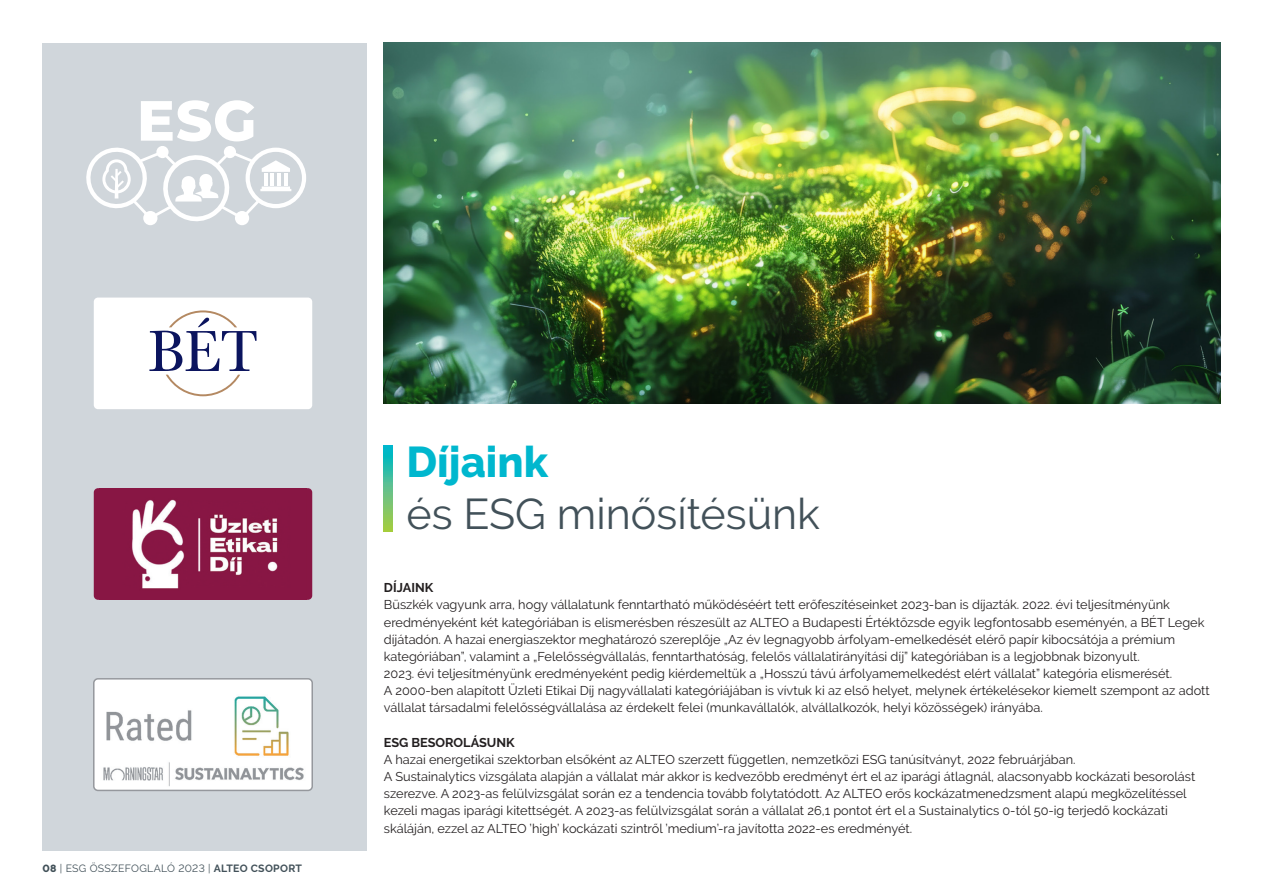
<style>
.page{position:relative;width:1263px;height:893px;background:#fff}
.page>*{position:absolute;margin:0;border:0;box-sizing:border-box;transform-origin:0 0}
.t1{font:42.9px "Raleway";color:#425159}
.t2{font:800 42.9px "Raleway";color:#00b7ce}
.t3{font:12.75px/17.2px "Raleway";color:#231f20}
.t4{font:700 12.75px "Raleway";color:#231f20}
.t5{font:10.5px "Raleway";letter-spacing:.03em;color:#425159}
.s1{font-weight:800}
.s2{font-weight:700}
</style>
<div class="page">
<img style="left:384px;top:43px;width:836px;height:360px">
<svg style="left:384px;top:446px;width:8px;height:86px"></svg>
<div style="left:43px;top:43px;width:324px;height:807px;background:#d0d6db"></div>
<img style="left:96px;top:681px;width:214px;height:107px">
<div style="left:93px;top:678px;width:220px;height:113px;border:2px solid #95989d;border-radius:4px"></div>
<div style="left:94px;top:488px;width:218px;height:112px;background:#881644;border-radius:4px"></div>
<img style="left:132px;top:499px;width:146px;height:90px">
<svg style="left:86px;top:100px;width:220px;height:125px"></svg>
<div style="left:94px;top:298px;width:218px;height:111px;background:#fff;border-radius:4px"></div>
<svg style="left:149px;top:310px;width:108px;height:86px"></svg>
<p class="t5" style="left:43px;top:862px;width:261px"><span class="s1">08</span> | ESG ÖSSZEFOGLALÓ 2023 | <span class="s2">ALTEO CSOPORT</span></p>
<p class="t2" style="left:406px;top:438px;width:143px">Díjaink</p>
<p class="t1" style="left:406px;top:489px;width:415px">és ESG minősítésünk</p>
<p class="t4" style="left:384px;top:580px;width:51px">DÍJAINK</p>
<p class="t3" style="left:384px;top:596px;width:822px">Büszkék vagyunk arra, hogy vállalatunk fenntartható működéséért tett erőfeszítéseinket 2023-ban is díjazták. 2022. évi teljesítményünk eredményeként két kategóriában is elismerésben részesült az ALTEO a Budapesti Értéktőzsde egyik legfontosabb eseményén, a BÉT Legek díjátadón. A hazai energiaszektor meghatározó szereplője „Az év legnagyobb árfolyam-emelkedését elérő papír kibocsátója a prémium kategóriában”, valamint a „Felelősségvállalás, fenntarthatóság, felelős vállalatirányítási díj” kategóriában is a legjobbnak bizonyult.<br>2023. évi teljesítményünk eredményeként pedig kiérdemeltük a „Hosszú távú árfolyamemelkedést elért vállalat” kategória elismerését.</p>
<p class="t3" style="left:384px;top:682px;width:827px">A 2000-ben alapított Üzleti Etikai Díj nagyvállalati kategóriájában is vívtuk ki az első helyet, melynek értékelésekor kiemelt szempont az adott vállalat társadalmi felelősségvállalása az érdekelt felei (munkavállalók, alvállalkozók, helyi közösségek) irányába.</p>
<p class="t4" style="left:384px;top:735px;width:132px">ESG BESOROLÁSUNK</p>
<p class="t3" style="left:384px;top:751px;width:813px">A hazai energetikai szektorban elsőként az ALTEO szerzett független, nemzetközi ESG tanúsítványt, 2022 februárjában.<br>A Sustainalytics vizsgálata alapján a vállalat már akkor is kedvezőbb eredményt ért el az iparági átlagnál, alacsonyabb kockázati besorolást szerezve. A 2023-as felülvizsgálat során ez a tendencia tovább folytatódott. Az ALTEO erős kockázatmenedzsment alapú megközelítéssel kezeli magas iparági kitettségét. A 2023-as felülvizsgálat során a vállalat 26,1 pontot ért el a Sustainalytics 0-tól 50-ig terjedő kockázati skáláján, ezzel az ALTEO ’high’ kockázati szintről ’medium’-ra javította 2022-es eredményét.</p>
</div>
